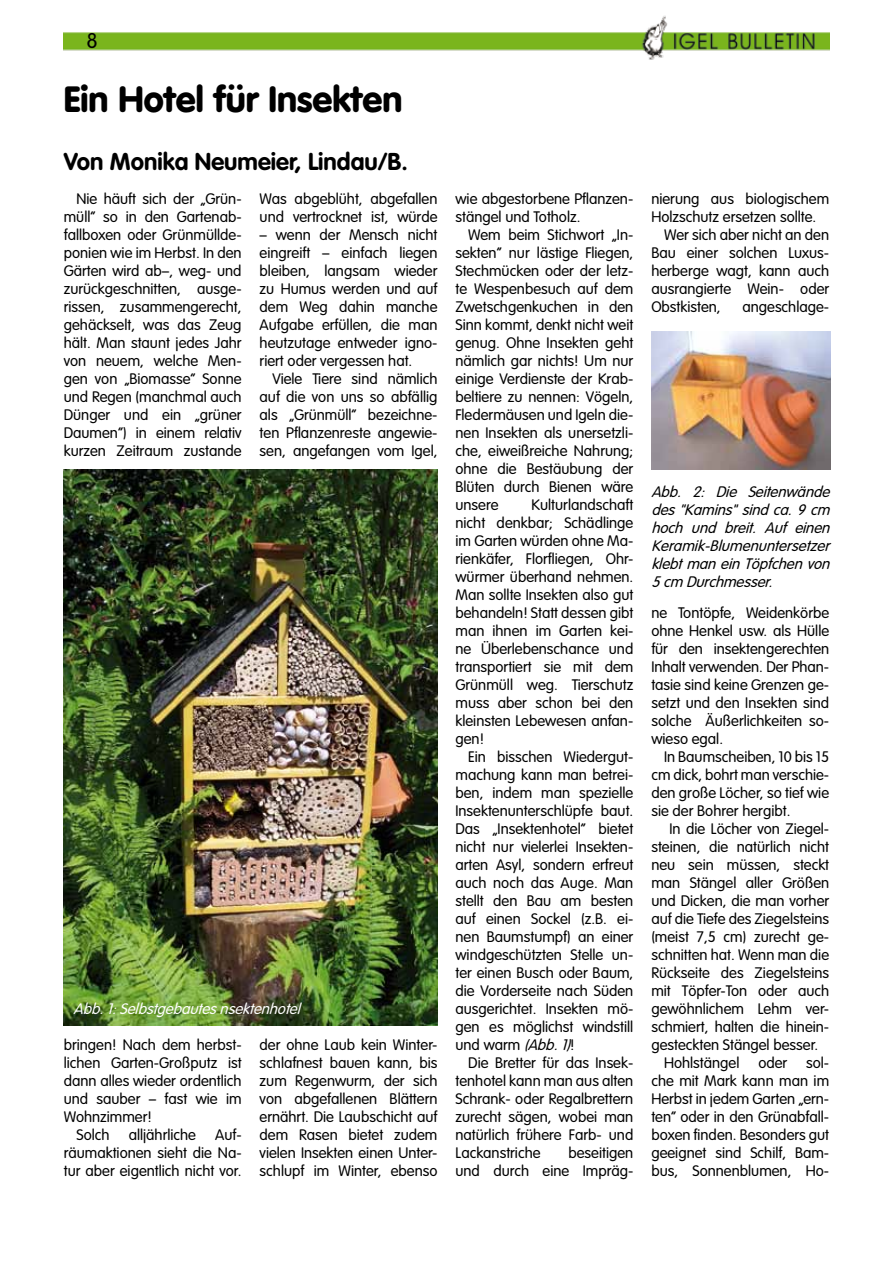
<style>
.page{position:relative;width:893px;height:1263px;background:#fff}
.page>*{position:absolute;margin:0;border:0;box-sizing:border-box;transform-origin:0 0}
.t1{font:900 36px "VAG Rounded";color:#000}
.t2{font:700 24px "VAG Rounded";color:#000}
.t3{font:300 21px "VAG Rounded";color:#000}
.t4{font:300 15px/18px "VAG Rounded";color:#000;text-align:justify}
.t5{font:italic 300 15px/18px "VAG Rounded";color:#000;text-align:justify}
.t6{font:italic 300 15px "VAG Rounded";color:#fff}
.s1{font-style:italic}
</style>
<div class="page">
<img style="left:64px;top:15px;width:765px;height:45px">
<img style="left:651px;top:332px;width:179px;height:137px">
<img style="left:64px;top:469px;width:373px;height:556px">
<h3 class="t3" style="left:87px;top:28px;width:13px">8</h3>
<h1 class="t1" style="left:64px;top:78px;width:340px">Ein Hotel für Insekten</h1>
<h2 class="t2" style="left:64px;top:147px;width:346px">Von Monika Neumeier, Lindau/B.</h2>
<p class="t4" style="left:64px;top:190px;width:179px;text-indent:13px">Nie häuft sich der „Grün&shy;müll“ so in den Gartenab&shy;fallboxen oder Grünmüllde&shy;ponien wie im Herbst. In den Gärten wird ab–, weg- und zurückgeschnitten, ausge&shy;rissen, zusammengerecht, gehäckselt, was das Zeug hält. Man staunt jedes Jahr von neuem, welche Men&shy;gen von „Biomasse“ Sonne und Regen (manchmal auch Dünger und ein „grüner Daumen“) in einem relativ kurzen Zeitraum zustande</p>
<p class="t4" style="left:260px;top:190px;width:179px">Was abgeblüht, abgefallen und vertrocknet ist, würde</p>
<p class="t4" style="left:260px;top:226px;width:179px">– wenn der Mensch nicht eingreift – einfach liegen bleiben, langsam wieder zu Humus werden und auf dem Weg dahin manche Aufgabe erfüllen, die man heutzutage entweder igno&shy;riert oder vergessen hat.</p>
<p class="t4" style="left:260px;top:370px;width:179px;text-indent:13px">Viele Tiere sind nämlich auf die von uns so abfällig als „Grünmüll“ bezeichne&shy;ten Pflanzenreste angewie&shy;sen, angefangen vom Igel,</p>
<p class="t6" style="left:73px;top:1000px;width:233px">Abb.1:Selbstgebautesnsektenhotel</p>
<p class="t4" style="left:64px;top:1036px;width:179px">bringen! Nach dem herbst-</p>
<p class="t4" style="left:64px;top:1054px;width:179px">lichen Garten-Großputz ist</p>
<p class="t4" style="left:64px;top:1072px;width:179px">dann alles wieder ordentlich</p>
<p class="t4" style="left:64px;top:1090px;width:179px">und sauber – fast wie im</p>
<p class="t4" style="left:64px;top:1108px;width:90px">Wohnzimmer!</p>
<p class="t4" style="left:77px;top:1126px;width:35px">Solch</p>
<p class="t4" style="left:129px;top:1126px;width:69px">alljährliche</p>
<p class="t4" style="left:64px;top:1126px;width:179px;text-indent:151px">Auf&shy;räumaktionen sieht die Na&shy;tur aber eigentlich nicht vor.</p>
<p class="t4" style="left:260px;top:1036px;width:179px">der ohne Laub kein Winter&shy;schlafnest bauen kann, bis zum Regenwurm, der sich von abgefallenen Blättern ernährt. Die Laubschicht auf dem Rasen bietet zudem vielen Insekten einen Unter&shy;schlupf im Winter, ebenso</p>
<p class="t4" style="left:455px;top:190px;width:179px">wie abgestorbene Pflanzen&shy;stängel und Totholz.</p>
<p class="t4" style="left:455px;top:226px;width:179px;text-indent:13px">Wem beim Stichwort „In&shy;sekten“ nur lästige Fliegen, Stechmücken oder der letz&shy;te Wespenbesuch auf dem Zwetschgenkuchen in den Sinn kommt, denkt nicht weit genug. Ohne Insekten geht nämlich gar nichts! Um nur einige Verdienste der Krab&shy;beltiere zu nennen: Vögeln, Fledermäusen und Igeln die&shy;nen Insekten als unersetzli&shy;che, eiweißreiche Nahrung; ohne die Bestäubung der Blüten durch Bienen wäre unsere</p>
<p class="t4" style="left:455px;top:496px;width:179px;text-indent:76px">Kulturlandschaft nicht denkbar; Schädlinge im Garten würden ohne Ma&shy;rienkäfer, Florfliegen, Ohr&shy;würmer überhand nehmen.<br>Man sollte Insekten also gut behandeln! Statt dessen gibt man ihnen im Garten kei&shy;ne Überlebenschance und transportiert sie mit dem Grünmüll weg. Tierschutz muss aber schon bei den kleinsten Lebewesen anfan&shy;gen!</p>
<p class="t4" style="left:455px;top:748px;width:179px;text-indent:13px">Ein bisschen Wiedergut&shy;machung kann man betrei&shy;ben, indem man spezielle Insektenunterschlüpfe baut.<br>Das „Insektenhotel“ bietet nicht nur vielerlei Insekten&shy;arten Asyl, sondern erfreut auch noch das Auge. Man stellt den Bau am besten auf einen Sockel (z.B. ei&shy;nen Baumstumpf) an einer windgeschützten Stelle un&shy;ter einen Busch oder Baum, die Vorderseite nach Süden ausgerichtet. Insekten mö&shy;gen es möglichst windstill u n d w a r m <span class="s1">(Abb.1)</span>!</p>
<p class="t4" style="left:455px;top:1054px;width:179px;text-indent:13px">Die Bretter für das Insek&shy;tenhotel kann man aus alten Schrank- oder Regalbrettern zurecht sägen, wobei man natürlich frühere Farb- und Lackanstriche</p>
<p class="t4" style="left:455px;top:1144px;width:179px;text-align:right">beseitigen<br>und durch eine Impräg-</p>
<p class="t4" style="left:651px;top:190px;width:179px">nierung aus biologischem</p>
<p class="t4" style="left:651px;top:208px;width:167px">Holzschutz ersetzen sollte.</p>
<p class="t4" style="left:664px;top:226px;width:167px">Wer sich aber nicht an den</p>
<p class="t4" style="left:651px;top:244px;width:179px">Bau einer solchen Luxus-</p>
<p class="t4" style="left:651px;top:262px;width:179px">herberge wagt, kann auch</p>
<p class="t4" style="left:651px;top:280px;width:179px">ausrangierte Wein- oder</p>
<p class="t4" style="left:651px;top:298px;width:71px">Obstkisten,</p>
<p class="t4" style="left:742px;top:298px;width:88px">angeschlage-</p>
<p class="t5" style="left:651px;top:483px;width:184px">Abb. 2: Die Seitenwände des"Kamins"sindca.9cm hoch und breit. Auf einen Keramik-Blumenuntersetzer klebtmaneinTöpfchenvon 5cm Durchmesser.</p>
<p class="t4" style="left:651px;top:604px;width:179px">ne Tontöpfe, Weidenkörbe ohne Henkel usw. als Hülle für den insektengerechten Inhalt verwenden. Der Phan&shy;tasie sind keine Grenzen ge&shy;setzt und den Insekten sind solche Äußerlichkeiten so&shy;wieso egal.</p>
<p class="t4" style="left:651px;top:748px;width:179px;text-indent:13px">In Baumscheiben, 10 bis 15 cm dick, bohrt man verschie&shy;den große Löcher, so tief wie sie der Bohrer hergibt.</p>
<p class="t4" style="left:670px;top:820px;width:161px">In die Löcher von Ziegel-</p>
<p class="t4" style="left:651px;top:838px;width:179px">steinen, die natürlich nicht</p>
<p class="t4" style="left:651px;top:856px;width:179px">neu sein müssen, steckt</p>
<p class="t4" style="left:651px;top:874px;width:179px">man Stängel aller Größen</p>
<p class="t4" style="left:651px;top:892px;width:179px">und Dicken, die man vorher</p>
<p class="t4" style="left:651px;top:910px;width:179px">auf die Tiefe des Ziegelsteins</p>
<p class="t4" style="left:651px;top:928px;width:179px">(meist 7,5 cm) zurecht ge-</p>
<p class="t4" style="left:651px;top:946px;width:179px">schnitten hat. Wenn man die</p>
<p class="t4" style="left:651px;top:964px;width:179px">Rückseite des Ziegelsteins</p>
<p class="t4" style="left:651px;top:982px;width:179px">mit Töpfer-Ton oder auch</p>
<p class="t4" style="left:651px;top:1000px;width:179px">gewöhnlichem Lehm ver-</p>
<p class="t4" style="left:651px;top:1018px;width:179px">schmiert, halten die hinein-</p>
<p class="t4" style="left:651px;top:1036px;width:169px">gesteckten Stängel besser.</p>
<p class="t4" style="left:664px;top:1054px;width:77px">Hohlstängel</p>
<p class="t4" style="left:758px;top:1054px;width:30px">oder</p>
<p class="t4" style="left:651px;top:1054px;width:179px;text-indent:155px">sol&shy;che mit Mark kann man im Herbst in jedem Garten „ern&shy;ten“ oder in den Grünabfall&shy;boxen finden. Besonders gut geeignet sind Schilf, Bam&shy;bus, Sonnenblumen, Ho-</p>
</div>
